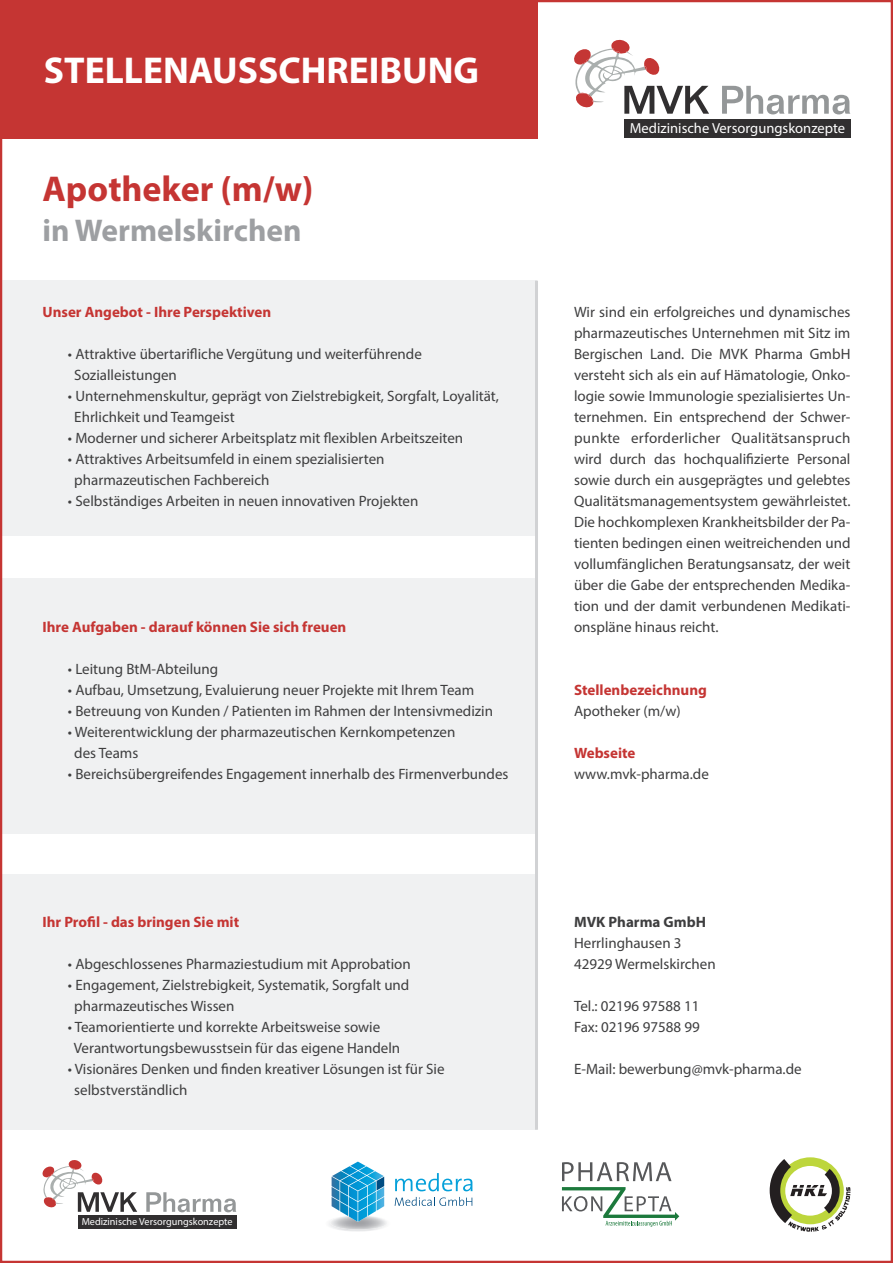
<style>
.page{position:relative;width:893px;height:1263px;background:#fff}
.page>*{position:absolute;margin:0;border:0;box-sizing:border-box;transform-origin:0 0}
.t1{font:700 37.5px "Myriad Pro";color:#fff}
.t2{font:700 36px "Myriad Pro";color:#c53533}
.t3{font:700 31.5px "Myriad Pro";color:#9d9fa2}
.t4{font:15px/21px "Myriad Pro";color:#3e3e3f}
.t5{font:700 15px "Myriad Pro";color:#c53533}
.t6{font:700 15px "Myriad Pro";color:#3e3e3f}
.t7{font:14.55px "Myriad Pro";color:#fff}
.t8{font:10.2px "Myriad Pro";color:#fff}
</style>
<div class="page">
<div style="left:0;top:874px;width:536px;height:256px;background:#f0f1f2"></div>
<div style="left:0;top:578px;width:536px;height:255px;background:#f0f1f2"></div>
<div style="left:0;top:281px;width:536px;height:255px;background:#f0f1f2"></div>
<hr style="left:535px;top:281px;width:3px;height:849px;background:#d1d2d4">
<div style="left:624px;top:119px;width:226px;height:19px;background:#312f30"></div>
<svg style="left:722px;top:86px;width:128px;height:28px"></svg>
<svg style="left:574px;top:40px;width:135px;height:74px"></svg>
<div style="left:78px;top:1216px;width:158px;height:13px;background:#312f30"></div>
<svg style="left:146px;top:1192px;width:90px;height:20px"></svg>
<svg style="left:43px;top:1160px;width:94px;height:52px"></svg>
<div style="left:0;top:0;width:538px;height:138px;background:#c53533"></div>
<svg style="left:332px;top:1161px;width:52px;height:61px"></svg>
<svg style="left:395px;top:1173px;width:77px;height:18px"></svg>
<svg style="left:395px;top:1197px;width:77px;height:9px"></svg>
<svg style="left:562px;top:1162px;width:109px;height:19px"></svg>
<svg style="left:562px;top:1187px;width:117px;height:40px"></svg>
<svg style="left:770px;top:1157px;width:80px;height:75px"></svg>
<h1 class="t1" style="left:44px;top:46px;width:437px">STELLENAUSSCHREIBUNG</h1>
<h2 class="t2" style="left:43px;top:165px;width:272px">Apotheker (m/w)</h2>
<h3 class="t3" style="left:43px;top:210px;width:261px">in Wermelskirchen</h3>
<p class="t5" style="left:43px;top:303px;width:230px">Unser Angebot - Ihre Perspektiven</p>
<p class="t4" style="left:74px;top:344px;width:349px;text-indent:-6px">• Attraktive übertarifliche Vergütung und weiterführende<br>Sozialleistungen</p>
<p class="t4" style="left:74px;top:386px;width:426px;text-indent:-6px">• Unternehmenskultur, geprägt von Zielstrebigkeit, Sorgfalt, Loyalität,<br>Ehrlichkeit und Teamgeist</p>
<p class="t4" style="left:68px;top:428px;width:397px">• Moderner und sicherer Arbeitsplatz mit flexiblen Arbeitszeiten</p>
<p class="t4" style="left:74px;top:449px;width:312px;text-indent:-6px">• Attraktives Arbeitsumfeld in einem spezialisierten pharmazeutischen Fachbereich</p>
<p class="t4" style="left:68px;top:491px;width:352px">• Selbständiges Arbeiten in neuen innovativen Projekten</p>
<p class="t5" style="left:43px;top:618px;width:305px">Ihre Aufgaben - darauf können Sie sich freuen</p>
<p class="t4" style="left:68px;top:659px;width:152px">• Leitung BtM-Abteilung</p>
<p class="t4" style="left:68px;top:680px;width:408px">• Aufbau, Umsetzung, Evaluierung neuer Projekte mit Ihrem Team</p>
<p class="t4" style="left:68px;top:701px;width:427px">• Betreuung von Kunden / Patienten im Rahmen der Intensivmedizin</p>
<p class="t4" style="left:74px;top:722px;width:383px;text-indent:-6px">• Weiterentwicklung der pharmazeutischen Kernkompetenzen des Teams</p>
<p class="t4" style="left:68px;top:764px;width:442px">• Bereichsübergreifendes Engagement innerhalb des Firmenverbundes</p>
<p class="t5" style="left:43px;top:912px;width:198px">Ihr Profil - das bringen Sie mit</p>
<p class="t4" style="left:68px;top:953px;width:344px">• Abgeschlossenes Pharmaziestudium mit Approbation</p>
<p class="t4" style="left:74px;top:974px;width:337px;text-indent:-6px">• Engagement, Zielstrebigkeit, Systematik, Sorgfalt und pharmazeutisches Wissen</p>
<p class="t4" style="left:74px;top:1016px;width:328px;text-indent:-6px">• Teamorientierte und korrekte Arbeitsweise sowie<br>Verantwortungsbewusstsein für das eigene Handeln</p>
<p class="t4" style="left:74px;top:1058px;width:372px;text-indent:-6px">• Visionäres Denken und finden kreativer Lösungen ist für Sie selbstverständlich</p>
<p class="t8" style="left:82px;top:1216px;width:152px">Medizinische Versorgungskonzepte</p>
<p class="t7" style="left:630px;top:119px;width:217px">Medizinische Versorgungskonzepte</p>
<p class="t4" style="left:574px;top:302px;width:278px;text-align:justify">Wir sind ein erfolgreiches und dynamisches pharmazeutisches Unternehmen mit Sitz im Bergischen Land. Die MVK Pharma GmbH versteht sich als ein auf Hämatologie, Onko&shy;logie sowie Immunologie spezialisiertes Un&shy;ternehmen. Ein entsprechend der Schwer&shy;punkte erforderlicher Qualitätsanspruch wird durch das hochqualifizierte Personal sowie durch ein ausgeprägtes und gelebtes Qualitätsmanagementsystem gewährleistet.<br>Die hochkomplexen Krankheitsbilder der Pa&shy;tienten bedingen einen weitreichenden und vollumfänglichen Beratungsansatz, der weit über die Gabe der entsprechenden Medika&shy;tion und der damit verbundenen Medikati&shy;onspläne hinaus reicht.</p>
<p class="t5" style="left:574px;top:681px;width:134px">Stellenbezeichnung</p>
<p class="t4" style="left:574px;top:701px;width:108px">Apotheker (m/w)</p>
<p class="t5" style="left:574px;top:744px;width:63px">Webseite</p>
<p class="t4" style="left:574px;top:764px;width:136px">www.mvk-pharma.de</p>
<p class="t6" style="left:574px;top:912px;width:133px">MVK Pharma GmbH</p>
<p class="t4" style="left:574px;top:932px;width:143px">Herrlinghausen 3<br>42929 Wermelskirchen</p>
<p class="t4" style="left:574px;top:995px;width:127px">Tel.: 02196 97588 11<br>Fax: 02196 97588 99</p>
<p class="t4" style="left:574px;top:1058px;width:229px">E-Mail: bewerbung@mvk-pharma.de</p>
</div>
